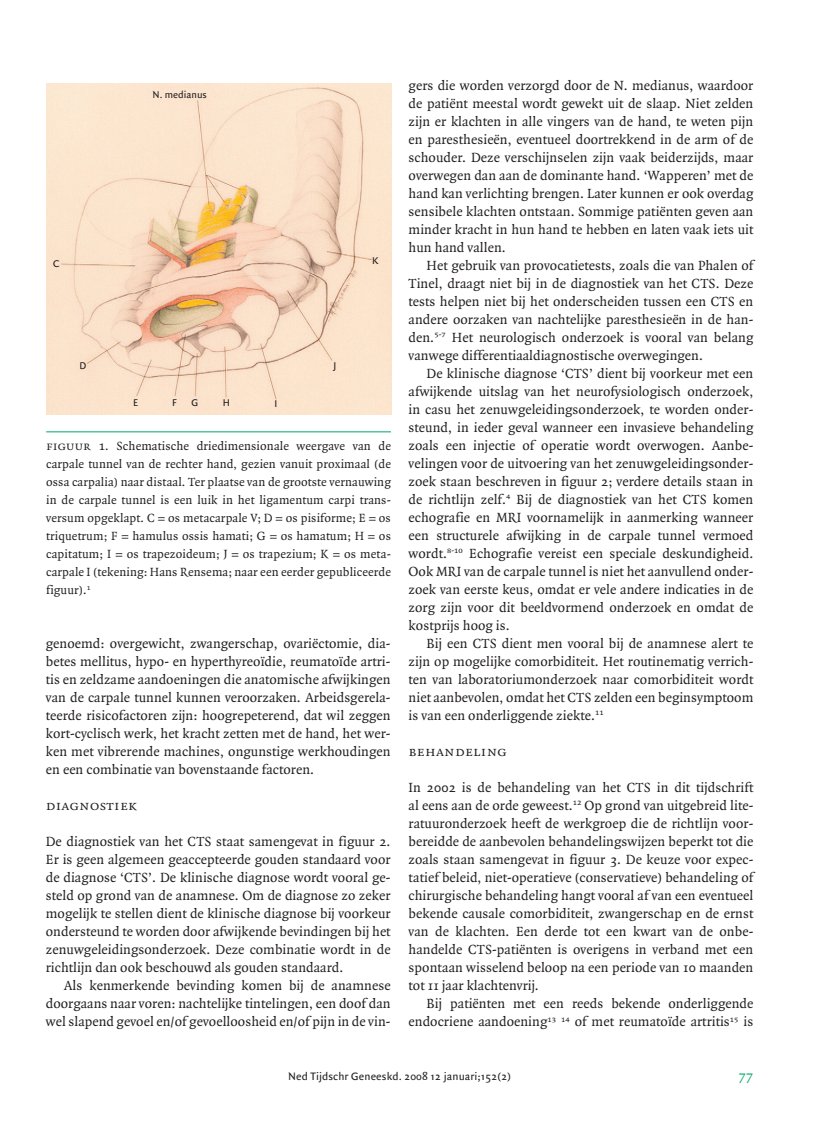
<style>
.page{position:relative;width:830px;height:1127px;background:#fff}
.page>*{position:absolute;margin:0;border:0;box-sizing:border-box;transform-origin:0 0}
.t1{font:14.25px/18px "Quadraat";letter-spacing:.005em;color:#231f20;text-align:justify}
.t2{font:14.25px "Quadraat Small Caps";letter-spacing:.025em;color:#231f20}
.t3{font:14.25px "Quadraat";color:#00a664}
.t4{font:12.75px/18px "Quadraat";letter-spacing:.01em;color:#231f20;text-align:justify}
.t5{font:11.55px "Quadraat Sans";letter-spacing:.01em;color:#231f20}
.t6{font:10.5px "Quadraat Sans";color:#231f20}
.s1{font-family:"Quadraat Small Caps"}
</style>
<div class="page">
<hr style="left:46px;top:431px;width:345px;height:1px;background:#00a664">
<img style="left:46px;top:84px;width:345px;height:330px">
<p class="t6" style="left:152px;top:90px;width:56px">N. medianus</p>
<p class="t6" style="left:53px;top:260px;width:8px">C</p>
<p class="t6" style="left:79px;top:361px;width:8px">D</p>
<p class="t6" style="left:133px;top:399px;width:7px">E</p>
<p class="t6" style="left:172px;top:399px;width:6px">F</p>
<p class="t6" style="left:191px;top:399px;width:8px">G</p>
<p class="t6" style="left:223px;top:398px;width:9px">H</p>
<p class="t6" style="left:274px;top:399px;width:4px">I</p>
<p class="t6" style="left:372px;top:257px;width:8px">K</p>
<p class="t6" style="left:333px;top:362px;width:4px">J</p>
<p class="t4" style="left:46px;top:438px;width:346px"><span class="s1">figuur 1</span>. Schematische driedimensionale weergave van de carpale tunnel van de rechter hand, gezien vanuit proximaal (de ossa carpalia) naar distaal. Ter plaatse van de grootste vernauwing in de carpale tunnel is een luik in het ligamentum carpi trans&shy;versum opgeklapt. C = os metacarpale V; D = os pisiforme; E = os triquetrum; F = hamulus ossis hamati; G = os hamatum; H = os capitatum; I = os trapezoideum; J = os trapezium; K = os meta&shy;carpale I (tekening: Hans Rensema; naar een eerder gepubliceerde figuur).<sup>1</sup></p>
<p class="t1" style="left:46px;top:636px;width:346px">genoemd: overgewicht, zwangerschap, ovariëctomie, dia&shy;betes mellitus, hypo- en hyperthyreoïdie, reumatoïde artri&shy;tis en zeldzame aandoeningen die anatomische afwijkingen van de carpale tunnel kunnen veroorzaken. Arbeidsgerela&shy;teerde risicofactoren zijn: hoogrepeterend, dat wil zeggen kort-cyclisch werk, het kracht zetten met de hand, het wer&shy;ken met vibrerende machines, ongunstige werkhoudingen en een combinatie van bovenstaande factoren.</p>
<p class="t2" style="left:46px;top:797px;width:93px">diagnostiek</p>
<p class="t1" style="left:46px;top:834px;width:346px">De diagnostiek van het CTS staat samengevat in figuur 2.<br>Er is geen algemeen geaccepteerde gouden standaard voor de diagnose ‘CTS’. De klinische diagnose wordt vooral ge&shy;steld op grond van de anamnese. Om de diagnose zo zeker mogelijk te stellen dient de klinische diagnose bij voorkeur ondersteund te worden door afwijkende bevindingen bij het zenuwgeleidingsonderzoek. Deze combinatie wordt in de richtlijn dan ook beschouwd als gouden standaard.</p>
<p class="t1" style="left:46px;top:978px;width:346px;text-indent:18px">Als kenmerkende bevinding komen bij de anamnese doorgaans naar voren: nachtelijke tintelingen, een doof dan wel slapend gevoel en/of gevoelloosheid en/of pijn in de vin-</p>
<p class="t1" style="left:408px;top:78px;width:346px">gers die worden verzorgd door de N. medianus, waardoor de patiënt meestal wordt gewekt uit de slaap. Niet zelden zijn er klachten in alle vingers van de hand, te weten pijn en paresthesieën, eventueel doortrekkend in de arm of de schouder. Deze verschijnselen zijn vaak beiderzijds, maar overwegen dan aan de dominante hand. ‘Wapperen’ met de hand kan verlichting brengen. Later kunnen er ook overdag sensibele klachten ontstaan. Sommige patiënten geven aan minder kracht in hun hand te hebben en laten vaak iets uit hun hand vallen.</p>
<p class="t1" style="left:408px;top:258px;width:346px;text-indent:18px">Het gebruik van provocatietests, zoals die van Phalen of Tinel, draagt niet bij in de diagnostiek van het CTS. Deze tests helpen niet bij het onderscheiden tussen een CTS en andere oorzaken van nachtelijke paresthesieën in de han&shy;den.<sup>5-7</sup> Het neurologisch onderzoek is vooral van belang vanwege differentiaaldiagnostische overwegingen.</p>
<p class="t1" style="left:408px;top:366px;width:346px;text-indent:18px">De klinische diagnose ‘CTS’ dient bij voorkeur met een afwijkende uitslag van het neurofysiologisch onderzoek, in casu het zenuwgeleidingsonderzoek, te worden onder&shy;steund, in ieder geval wanneer een invasieve behandeling zoals een injectie of operatie wordt overwogen. Aanbe&shy;velingen voor de uitvoering van het zenuwgeleidingsonder&shy;zoek staan beschreven in figuur 2; verdere details staan in de richtlijn zelf.<sup>4</sup> Bij de diagnostiek van het CTS komen echografie en MRI voornamelijk in aanmerking wanneer een structurele afwijking in de carpale tunnel vermoed wordt.<sup>8-10</sup> Echografie vereist een speciale deskundigheid.<br>Ook MRI van de carpale tunnel is niet het aanvullend onder&shy;zoek van eerste keus, omdat er vele andere indicaties in de zorg zijn voor dit beeldvormend onderzoek en omdat de kostprijs hoog is.</p>
<p class="t1" style="left:408px;top:636px;width:346px;text-indent:18px">Bij een CTS dient men vooral bij de anamnese alert te zijn op mogelijke comorbiditeit. Het routinematig verrich&shy;ten van laboratoriumonderzoek naar comorbiditeit wordt niet aanbevolen, omdat het CTS zelden een beginsymptoom is van een onderliggende ziekte.<sup>11</sup></p>
<p class="t2" style="left:408px;top:743px;width:100px">behandeling</p>
<p class="t1" style="left:408px;top:780px;width:346px">In 2002 is de behandeling van het CTS in dit tijdschrift al eens aan de orde geweest.<sup>12</sup> Op grond van uitgebreid lite&shy;ratuuronderzoek heeft de werkgroep die de richtlijn voor&shy;bereidde de aanbevolen behandelingswijzen beperkt tot die zoals staan samengevat in figuur 3. De keuze voor expec&shy;tatief beleid, niet-operatieve (conservatieve) behandeling of chirurgische behandeling hangt vooral af van een eventueel bekende causale comorbiditeit, zwangerschap en de ernst van de klachten. Een derde tot een kwart van de onbe&shy;handelde CTS-patiënten is overigens in verband met een spontaan wisselend beloop na een periode van 10 maanden tot 11 jaar klachtenvrij.</p>
<p class="t1" style="left:408px;top:996px;width:346px;text-align:right">Bij patiënten met een reeds bekende onderliggende endocriene aandoening<sup>13</sup> <sup>14</sup> of met reumatoïde artritis<sup>15</sup> is</p>
<p class="t5" style="left:288px;top:1072px;width:224px">Ned Tijdschr Geneeskd. 2008 12 januari;152(2)</p>
<p class="t3" style="left:738px;top:1070px;width:16px">77</p>
</div>
